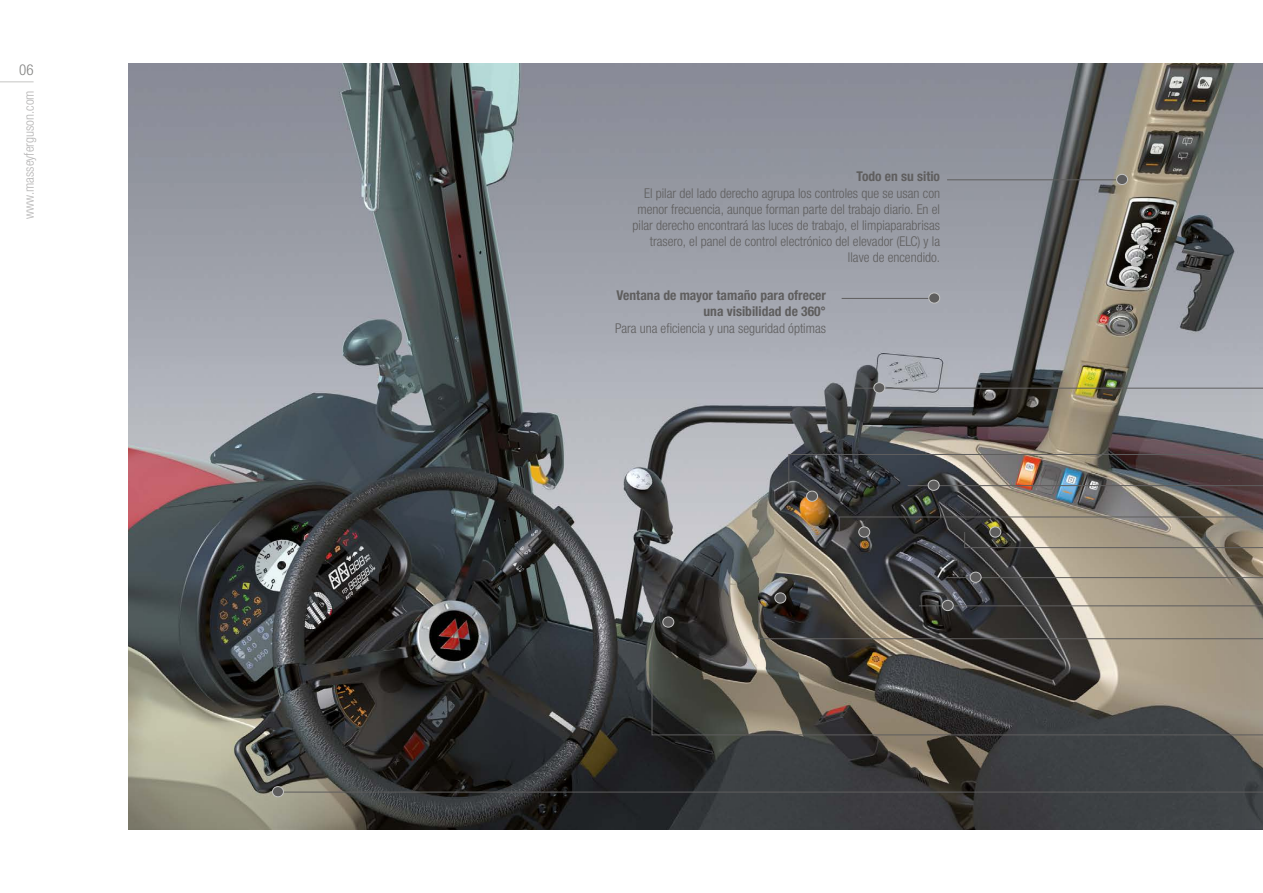
<style>
.page{position:relative;width:1263px;height:893px;background:#fff}
.page>*{position:absolute;margin:0;border:0;box-sizing:border-box;transform-origin:0 0}
.t1{font:300 condensed 15px "Helvetica Neue LTW1 G";color:#848483}
.t2{font:300 condensed 13.5px/16.2px "Helvetica Neue LTW1 G";color:#5f5e5e;text-align:right}
.t3{font:700 condensed 13.5px/16.2px "Helvetica Neue LTW1 G";color:#5f5e5e;text-align:right}
.t4{font:300 condensed 13.5px "Helvetica Neue LTW1 G";color:#b6b5b5}
</style>
<div class="page">
<img style="left:129px;top:64px;width:1134px;height:765px">
<svg style="left:1226px;top:367px;width:37px;height:462px;background:#747473"></svg>
<hr style="left:854px;top:388px;width:409px;height:1px;background:#5f5e5e">
<hr style="left:947px;top:179px;width:175px;height:1px;background:#5f5e5e">
<img style="left:788px;top:454px;width:475px;height:41px">
<hr style="left:908px;top:485px;width:355px;height:1px;background:#5f5e5e">
<svg style="left:838px;top:516px;width:425px;height:32px;background:#716c62"></svg>
<hr style="left:947px;top:577px;width:316px;height:1px;background:#5f5e5e">
<hr style="left:278px;top:792px;width:985px;height:1px;background:#5f5e5e">
<svg style="left:758px;top:599px;width:505px;height:22px;background:#68635a"></svg>
<svg style="left:651px;top:621px;width:612px;height:115px;background:#625d55"></svg>
<div style="left:874px;top:383px;width:11px;height:10px;background:#5f5e5e;border-radius:50%"></div>
<div style="left:873px;top:382px;width:12px;height:11px;border:1px solid #c5c5c4;border-radius:50%"></div>
<div style="left:1116px;top:174px;width:11px;height:11px;background:#5f5e5e;border-radius:50%"></div>
<div style="left:1116px;top:174px;width:12px;height:11px;border:1px solid #c5c5c4;border-radius:50%"></div>
<div style="left:806px;top:491px;width:11px;height:10px;background:#5f5e5e;border-radius:50%"></div>
<div style="left:806px;top:491px;width:12px;height:11px;border:1px solid #c5c5c4;border-radius:50%"></div>
<div style="left:928px;top:480px;width:11px;height:10px;background:#5f5e5e;border-radius:50%"></div>
<div style="left:928px;top:480px;width:11px;height:11px;border:1px solid #c5c5c4;border-radius:50%"></div>
<div style="left:859px;top:527px;width:11px;height:10px;background:#5f5e5e;border-radius:50%"></div>
<div style="left:858px;top:527px;width:12px;height:10px;border:1px solid #c5c5c4;border-radius:50%"></div>
<div style="left:990px;top:527px;width:11px;height:10px;background:#5f5e5e;border-radius:50%"></div>
<div style="left:989px;top:527px;width:12px;height:10px;border:1px solid #c5c5c4;border-radius:50%"></div>
<div style="left:970px;top:572px;width:11px;height:10px;background:#5f5e5e;border-radius:50%"></div>
<div style="left:970px;top:572px;width:11px;height:11px;border:1px solid #c5c5c4;border-radius:50%"></div>
<div style="left:942px;top:600px;width:11px;height:11px;background:#5f5e5e;border-radius:50%"></div>
<div style="left:942px;top:600px;width:12px;height:11px;border:1px solid #c5c5c4;border-radius:50%"></div>
<div style="left:272px;top:787px;width:11px;height:10px;background:#5f5e5e;border-radius:50%"></div>
<div style="left:272px;top:786px;width:12px;height:11px;border:1px solid #c5c5c4;border-radius:50%"></div>
<div style="left:775px;top:593px;width:11px;height:10px;background:#5f5e5e;border-radius:50%"></div>
<div style="left:774px;top:592px;width:12px;height:11px;border:1px solid #c5c5c4;border-radius:50%"></div>
<div style="left:663px;top:617px;width:11px;height:10px;background:#5f5e5e;border-radius:50%"></div>
<div style="left:662px;top:617px;width:12px;height:10px;border:1px solid #c5c5c4;border-radius:50%"></div>
<hr style="left:842px;top:298px;width:91px;height:1px;background:#5f5e5e">
<div style="left:929px;top:293px;width:11px;height:10px;background:#5f5e5e;border-radius:50%"></div>
<div style="left:928px;top:293px;width:12px;height:10px;border:1px solid #c5c5c4;border-radius:50%"></div>
<hr style="left:0;top:81px;width:34px;height:1px;background:#c5c5c4">
<p class="t1" style="left:19px;top:61px;width:16px">06</p>
<p class="t4" style="left:21px;top:219px;width:130px;rotate:-90deg">www.masseyferguson.com</p>
<p class="t3" style="left:856px;top:169px;width:85px">Todo en su sitio</p>
<p class="t2" style="left:632px;top:185px;width:309px">El pilar del lado derecho agrupa los controles que se usan con menor frecuencia, aunque forman parte del trabajo diario. En el pilar derecho encontrará las luces de trabajo, el limpiaparabrisas trasero, el panel de control electrónico del elevador (ELC) y la llave de encendido.</p>
<p class="t3" style="left:616px;top:287px;width:211px">Ventana de mayor tamaño para ofrecer una visibilidad de 360°</p>
<p class="t2" style="left:615px;top:320px;width:212px">Para una eficiencia y una seguridad óptimas</p>
</div>
